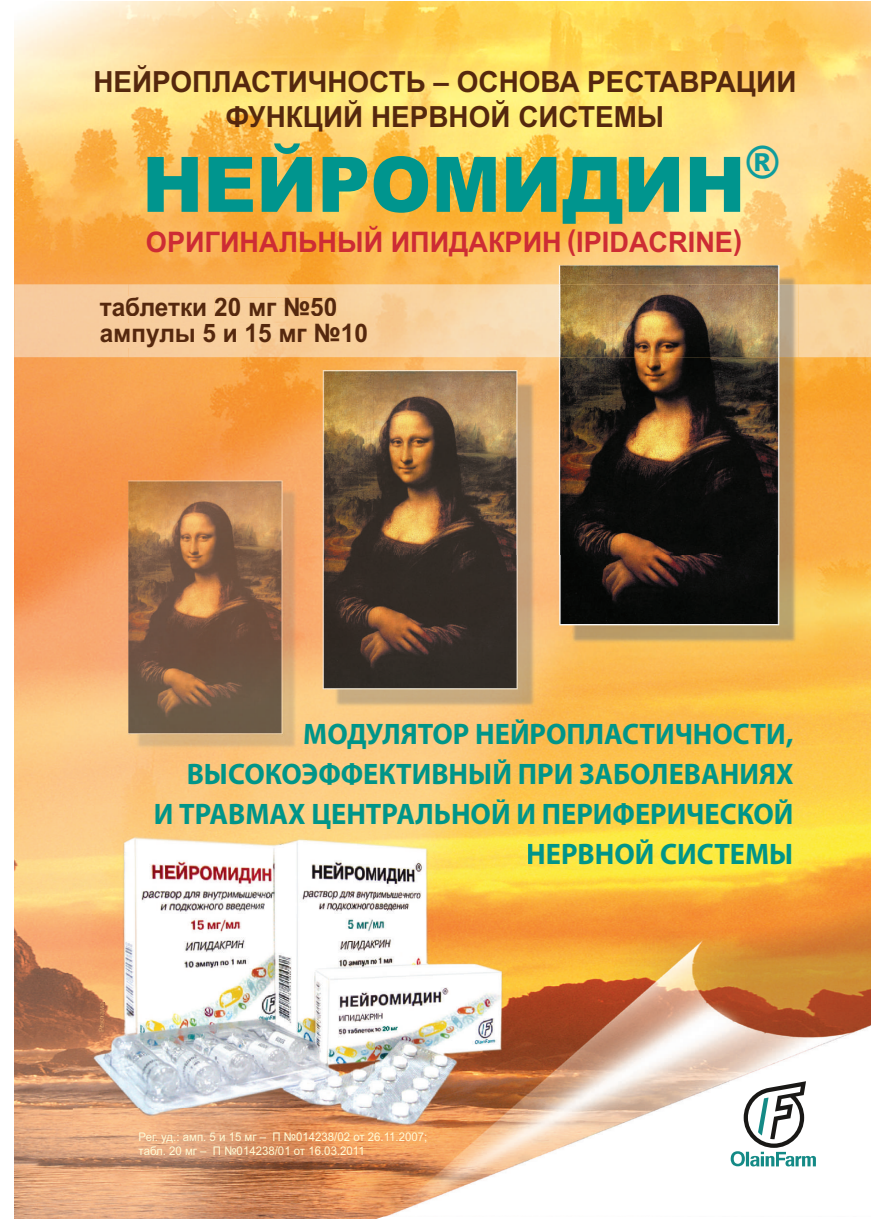
<style>
.page{position:relative;width:871px;height:1219px;background:#fff}
.page>*{position:absolute;margin:0;border:0;box-sizing:border-box;transform-origin:0 0}
.t1{font:900 76.6px "Arial";color:#00958e;scale:.96 1}
.t2{font:700 29.7px/39.7px "Myriad Pro";color:#009589;text-align:right;scale:.96 1}
.t3{font:700 29.2px/35.4px "Arial";color:#55280e;text-align:center;scale:.96 1}
.t4{font:700 28.3px "Arial";color:#cd2c34;scale:.96 1}
.t5{font:700 25.5px/26.6px "Arial";color:#55280e;scale:.96 1}
.t6{font:11.9px/13.7px "Arial";color:#fffbd6;scale:.96 1}
.t7{font:8px "Myriad Pro";color:#dda26b;scale:1.05 1}
.t8{font:8px "Myriad Pro";color:#d89d68;scale:1.05 1}
.s1{color:#d89d68}
</style>
<div class="page">
<img style="left:14px;top:2px;width:856px;height:1217px">
<img style="left:14px;top:284px;width:856px;height:73px">
<img style="left:100px;top:297px;width:28px;height:19px">
<img style="left:101px;top:324px;width:27px;height:24px">
<img style="left:128px;top:265px;width:670px;height:485px">
<img style="left:128px;top:284px;width:670px;height:73px">
<img style="left:215px;top:297px;width:121px;height:19px">
<svg style="left:276px;top:297px;width:1px;height:19px"></svg>
<svg style="left:730px;top:1081px;width:85px;height:85px"></svg>
<svg style="left:117px;top:1216px;width:753px;height:3px"></svg>
<img style="left:73px;top:803px;width:454px;height:356px">
<img style="left:99px;top:1003px;width:5px;height:29px">
<img style="left:148px;top:803px;width:379px;height:26px">
<img style="left:520px;top:839px;width:7px;height:25px">
<img style="left:139px;top:1133px;width:288px;height:11px">
<img style="left:139px;top:1146px;width:223px;height:9px">
<p class="t3" style="left:93px;top:64px;width:733px">НЕЙРОПЛАСТИЧНОСТЬ – ОСНОВА РЕСТАВРАЦИИ<br>ФУНКЦИЙ НЕРВНОЙ СИСТЕМЫ</p>
<h1 class="t1" style="left:142px;top:141px;width:665px">НЕЙРОМИДИН<sup>®</sup></h1>
<p class="t4" style="left:146px;top:226px;width:622px">ОРИГИНАЛЬНЫЙ ИПИДАКРИН (IPIDACRINE)</p>
<p class="t5" style="left:100px;top:294px;width:281px">таблетки 20 мг №50 ампулы 5 и 15 мг №10</p>
<p class="t2" style="left:154px;top:714px;width:667px">МОДУЛЯТОР НЕЙРОПЛАСТИЧНОСТИ,<br>ВЫСОКОЭФФЕКТИВНЫЙ ПРИ ЗАБОЛЕВАНИЯХ<br>И ТРАВМАХ ЦЕНТРАЛЬНОЙ И ПЕРИФЕРИЧЕСКОЙ<br>НЕРВНОЙ СИСТЕМЫ</p>
<p class="t7" style="left:97px;top:1032px;width:30px;rotate:-90deg">Рекл <span class="s1">ма</span></p>
<p class="t8" style="left:97px;top:1015px;width:5px;rotate:-90deg">а</p>
<p class="t6" style="left:139px;top:1130px;width:302px">Рег. уд.: амп. 5 и 15 мг – П №014238/02 от 26.11.2007; табл. 20 мг – П №014238/01 от 16.03.2011</p>
</div>
